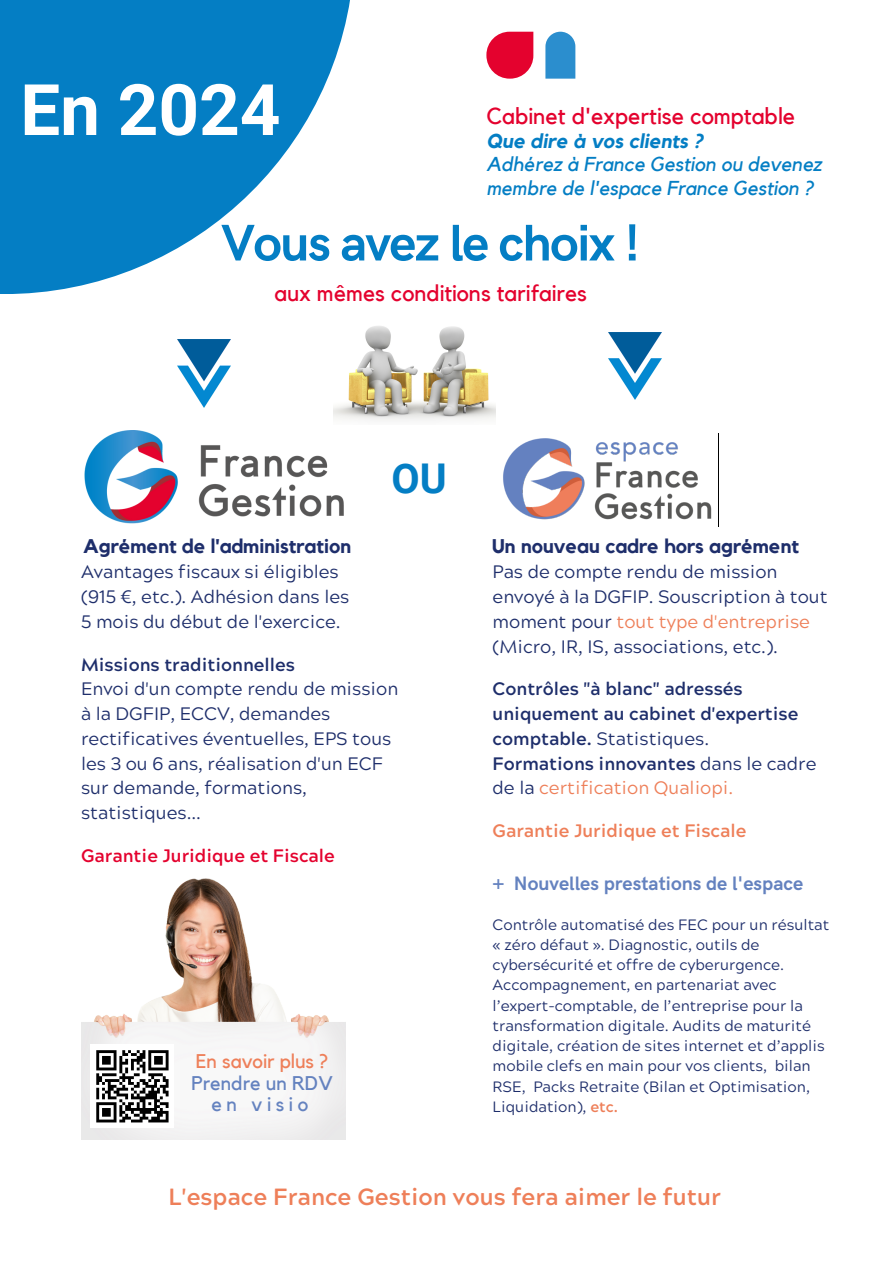
<style>
.page{position:relative;width:893px;height:1264px;background:#fff}
.page>*{position:absolute;margin:0;border:0;box-sizing:border-box;transform-origin:0 0}
.t1{font:700 70.95px "Roboto";color:#fff}
.t2{font:700 51.6px "HK Grotesk";letter-spacing:-.03em;color:#047ec4}
.t3{font:700 40.95px "Roboto";color:#047ec4}
.t4{font:700 23.4px "Acherus Grotesque";color:#ee7f59}
.t5{font:23.1px "Kollektif";color:#e4022e}
.t6{font:22.8px "Kollektif";color:#e4022e}
.t7{font:italic 20.1px/23.7px "Kollektif";color:#047ec4}
.t8{font:italic 700 20.1px "Kollektif";color:#047ec4}
.t9{font:700 19.8px "Kollektif";color:#1e2e6b}
.t10{font:19.8px "Kollektif";color:#6482bf}
.t11{font:19.8px "Kollektif";color:#ee7f59}
.t12{font:700 19.5px "HK Grotesk";color:#6482bf}
.t13{font:18px/24.8px "Acherus Grotesque";color:#1e2e6b}
.t14{font:700 18px/24.8px "Acherus Grotesque";color:#1e2e6b}
.t15{font:18px/24.8px "Acherus Grotesque";color:#ee7f59}
.t16{font:700 18px "Acherus Grotesque";color:#e4022e}
.t17{font:700 18px "Acherus Grotesque";color:#ee7f59}
.t18{font:15px/20.2px "Acherus Grotesque";color:#1e2e6b}
.s1{color:#ee7f59}
.s2{font-weight:400}
.s3{font-weight:700;color:#1e2e6b}
.s4{color:#1e2e6b}
.s5{font-weight:700;color:#ee7f59}
</style>
<div class="page">
<svg style="left:0;top:0;width:350px;height:294px;fill:#047ec4"></svg>
<img style="left:84px;top:430px;width:259px;height:94px">
<img style="left:81px;top:878px;width:264px;height:261px">
<svg style="left:486px;top:32px;width:47px;height:47px;background:#e82c51"></svg>
<svg style="left:545px;top:32px;width:30px;height:47px"></svg>
<div style="left:90px;top:1044px;width:84px;height:84px;background:#fff"></div>
<svg style="left:96px;top:1050px;width:72px;height:72px"></svg>
<hr style="left:148px;top:1119px;width:20px;height:3px;background:#000">
<img style="left:178px;top:340px;width:52px;height:67px">
<img style="left:334px;top:326px;width:162px;height:95px">
<img style="left:608px;top:332px;width:53px;height:68px">
<img style="left:503px;top:438px;width:209px;height:82px">
<p class="t1" style="left:20px;top:69px;width:262px">En 2024</p>
<p class="t5" style="left:486px;top:105px;width:310px">Cabinet d'expertise comptable</p>
<p class="t8" style="left:486px;top:132px;width:218px">Que dire à vos clients ?</p>
<p class="t7" style="left:486px;top:153px;width:337px">Adhérez à France Gestion ou devenez membre de l'espace France Gestion ?</p>
<p class="t2" style="left:221px;top:214px;width:420px">Vous avez le choix !</p>
<h6 class="t6" style="left:274px;top:282px;width:314px">aux mêmes conditions tarifaires</h6>
<p class="t3" style="left:391px;top:455px;width:57px">OU</p>
<p class="t9" style="left:83px;top:536px;width:269px">Agrément de l'administration</p>
<p class="t9" style="left:492px;top:536px;width:308px">Un nouveau cadre hors agrément</p>
<p class="t13" style="left:81px;top:562px;width:259px">Avantages fiscaux si éligibles</p>
<p class="t13" style="left:81px;top:587px;width:270px">(915 €, etc.). Adhésion dans les</p>
<p class="t13" style="left:81px;top:611px;width:261px">5 mois du début de l'exercice.</p>
<p class="t14" style="left:81px;top:654px;width:215px">Missions traditionnelles</p>
<h2 class="t13" style="left:81px;top:679px;width:318px">Envoi d'un compte rendu de mission</h2>
<h5 class="t13" style="left:81px;top:704px;width:312px">à la DGFIP, ECCV, demandes rectificatives éventuelles, EPS tous les 3 ou 6 ans, réalisation d'un ECF sur demande, formations, statistiques...</h5>
<p class="t16" style="left:81px;top:848px;width:255px">Garantie Juridique et Fiscale</p>
<p class="t11" style="left:196px;top:1052px;width:134px">En savoir plus ?</p>
<p class="t10" style="left:191px;top:1073px;width:143px">Prendre un RDV</p>
<p class="t10" style="left:211px;top:1095px;width:98px">en visio</p>
<p class="t13" style="left:492px;top:562px;width:336px">Pas de compte rendu de mission envoyé à la DGFIP. Souscription à tout moment pour <span class="s1">tout type d'entreprise </span>(Micro, IR, IS, associations, etc.).</p>
<h6 class="t14" style="left:492px;top:679px;width:307px">Contrôles "à blanc" adressés uniquement au cabinet d'expertise comptable. <span class="s2">Statistiques.</span></h6>
<p class="t15" style="left:492px;top:753px;width:325px"><span class="s3">Formations innovantes</span> <span class="s4">dans le cadre de la</span> certification Qualiopi.</p>
<p class="t17" style="left:492px;top:823px;width:255px">Garantie Juridique et Fiscale</p>
<p class="t12" style="left:492px;top:872px;width:312px">+ Nouvelles prestations de l'espace</p>
<p class="t18" style="left:492px;top:916px;width:338px">Contrôle automatisé des FEC pour un résultat « zéro défaut ». Diagnostic, outils de cybersécurité et offre de cyberurgence.<br>Accompagnement, en partenariat avec l’expert-comptable, de l’entreprise pour la transformation digitale. Audits de maturité digitale, création de sites internet et d’applis mobile clefs en main pour vos clients, bilan RSE, Packs Retraite (Bilan et Optimisation, Liquidation), <span class="s5">etc.</span></p>
<h3 class="t4" style="left:168px;top:1187px;width:554px">L'espace France Gestion vous fera aimer le futur</h3>
</div>
